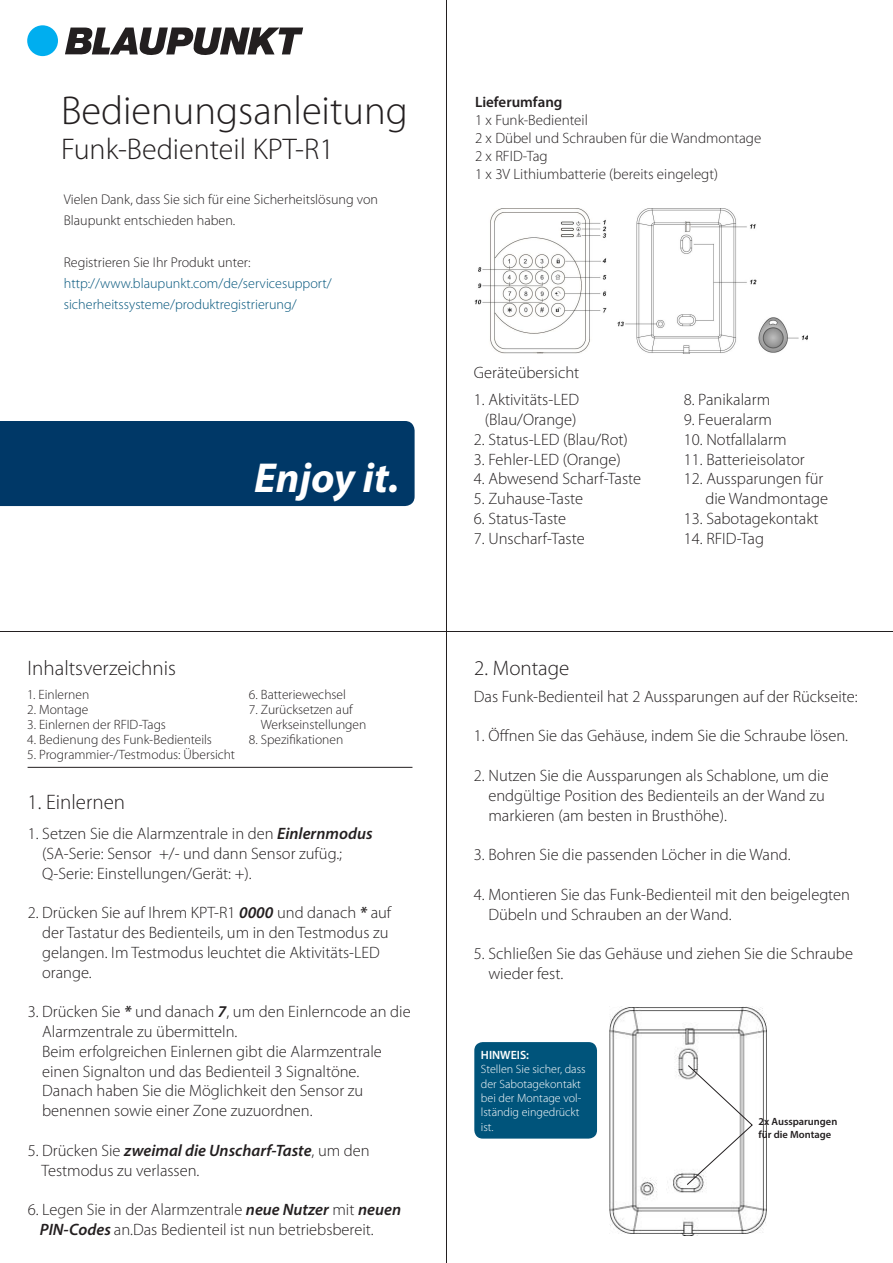
<style>
.page{position:relative;width:893px;height:1263px;background:#fff}
.page>*{position:absolute;margin:0;border:0;box-sizing:border-box;transform-origin:0 0}
.t1{font:italic 700 42px "Myriad Pro";color:#fff}
.t2{font:300 40.5px "Myriad Pro";color:#231f20}
.t3{font:300 30px "Myriad Pro";color:#231f20}
.t4{font:300 21px "Myriad Pro";color:#231f20}
.t5{font:300 16.5px/19.8px "Myriad Pro";color:#231f20}
.t6{font:italic 600 16.5px "Myriad Pro";color:#231f20}
.t7{font:300 15px "Myriad Pro";color:#231f20}
.t8{font:600 15px "Myriad Pro";color:#231f20}
.t9{font:300 14.1px/21px "Myriad Pro";color:#231f20}
.t10{font:300 14.1px/21px "Myriad Pro";color:#00547b}
.t11{font:300 13.5px "Myriad Pro";color:#231f20}
.t12{font:300 12px/14.4px "Myriad Pro";color:#fff}
.t13{font:600 12px "Myriad Pro";color:#fff}
.t14{font:600 10.5px "Myriad Pro";color:#231f20}
.s1{font-weight:600;font-style:italic}
.s2{font-weight:300;font-style:normal}
</style>
<div class="page">
<hr style="left:446px;top:0;width:1px;height:1263px;background:#231f20">
<hr style="left:0;top:631px;width:893px;height:1px;background:#231f20">
<div style="left:0;top:421px;width:415px;height:85px;background:#003867"></div>
<hr style="left:28px;top:767px;width:384px;height:1px;background:#231f20">
<div style="left:27px;top:25px;width:31px;height:31px;background:#00aeef;border-radius:50%"></div>
<svg style="left:65px;top:27px;width:238px;height:28px"></svg>
<img style="left:475px;top:209px;width:333px;height:145px">
<img style="left:610px;top:1007px;width:157px;height:229px">
<svg style="left:686px;top:1064px;width:67px;height:122px"></svg>
<div style="left:474px;top:1042px;width:123px;height:96px;background:#00547b;border-radius:9px"></div>
<p class="t2" style="left:61px;top:88px;width:348px">Bedienungsanleitung</p>
<p class="t3" style="left:61px;top:132px;width:274px">Funk-Bedienteil KPT-R1</p>
<p class="t9" style="left:64px;top:189px;width:316px">Vielen Dank, dass Sie sich für eine Sicherheitslösung von<br>Blaupunkt entschieden haben.</p>
<p class="t9" style="left:64px;top:252px;width:188px">Registrieren Sie Ihr Produkt unter:</p>
<p class="t10" style="left:64px;top:273px;width:269px">http://www.blaupunkt.com/de/servicesupport/ sicherheitssysteme/produktregistrierung/</p>
<p class="t1" style="left:254px;top:451px;width:146px">Enjoy it.</p>
<p class="t4" style="left:28px;top:657px;width:150px">Inhaltsverzeichnis</p>
<p class="t11" style="left:27px;top:687px;width:64px">1. Einlernen</p>
<p class="t11" style="left:27px;top:702px;width:63px">2. Montage</p>
<p class="t11" style="left:27px;top:717px;width:140px">3. Einlernen der RFID-Tags</p>
<p class="t11" style="left:27px;top:732px;width:186px">4. Bedienung des Funk-Bedienteils</p>
<p class="t11" style="left:27px;top:747px;width:209px">5. Programmier-/Testmodus: Übersicht</p>
<p class="t4" style="left:28px;top:791px;width:99px">1. Einlernen</p>
<p class="t5" style="left:28px;top:824px;width:346px">1. Setzen Sie die Alarmzentrale in den <span class="s1">Einlernmodus</span></p>
<p class="t5" style="left:42px;top:844px;width:301px">(SA-Serie: Sensor +/- und dann Sensor zufüg.;</p>
<p class="t5" style="left:42px;top:863px;width:211px">Q-Serie: Einstellungen/Gerät: +).</p>
<p class="t5" style="left:42px;top:903px;width:351px;text-indent:-14px">2. Drücken Sie auf Ihrem KPT-R1 <span class="s1">0000</span> und danach <span class="s1">*</span> auf der Tastatur des Bedienteils, um in den Testmodus zu gelangen. Im Testmodus leuchtet die Aktivitäts-LED orange.</p>
<p class="t5" style="left:42px;top:1002px;width:370px;text-indent:-14px">3. Drücken Sie <span class="s1">*</span> und danach <span class="s1">7</span>, um den Einlerncode an die<br>Alarmzentrale zu übermitteln.</p>
<p class="t5" style="left:42px;top:1042px;width:341px">Beim erfolgreichen Einlernen gibt die Alarmzentrale einen Signalton und das Bedienteil 3 Signaltöne.<br>Danach haben Sie die Möglichkeit den Sensor zu benennen sowie einer Zone zuzuordnen.</p>
<p class="t6" style="left:28px;top:1140px;width:344px"><span class="s2">5. Drücken Sie</span> zweimal die Unscharf-Taste<span class="s2">, um den</span></p>
<p class="t5" style="left:41px;top:1160px;width:160px">Testmodus zu verlassen.</p>
<p class="t5" style="left:40px;top:1200px;width:363px;text-indent:-12px">6. Legen Sie in der Alarmzentrale <span class="s1">neue Nutzer</span> mit <span class="s1">neuen<br>PIN-Codes</span> an.Das Bedienteil ist nun betriebsbereit.</p>
<p class="t11" style="left:249px;top:687px;width:99px">6. Batteriewechsel</p>
<p class="t11" style="left:249px;top:702px;width:105px">7. Zurücksetzen auf</p>
<p class="t11" style="left:261px;top:717px;width:107px">Werkseinstellungen</p>
<p class="t11" style="left:249px;top:732px;width:96px">8. Spezifikationen</p>
<p class="t8" style="left:475px;top:93px;width:89px">Lieferumfang</p>
<p class="t7" style="left:475px;top:112px;width:114px">1 x Funk-Bedienteil</p>
<p class="t7" style="left:475px;top:130px;width:288px">2 x Dübel und Schrauben für die Wandmontage</p>
<p class="t7" style="left:475px;top:148px;width:74px">2 x RFID-Tag</p>
<p class="t7" style="left:475px;top:166px;width:245px">1 x 3V Lithiumbatterie (bereits eingelegt)</p>
<p class="t5" style="left:474px;top:363px;width:107px">Geräteübersicht</p>
<p class="t5" style="left:474px;top:390px;width:107px">1. Aktivitäts-LED</p>
<p class="t5" style="left:485px;top:410px;width:93px">(Blau/Orange)</p>
<p class="t5" style="left:474px;top:430px;width:155px">2. Status-LED (Blau/Rot)</p>
<p class="t5" style="left:474px;top:449px;width:148px">3. Fehler-LED (Orange)</p>
<p class="t5" style="left:474px;top:469px;width:169px">4. Abwesend Scharf-Taste</p>
<p class="t5" style="left:474px;top:489px;width:111px">5. Zuhause-Taste</p>
<p class="t5" style="left:474px;top:509px;width:94px">6. Status-Taste</p>
<p class="t5" style="left:474px;top:529px;width:112px">7. Unscharf-Taste</p>
<p class="t5" style="left:684px;top:390px;width:88px">8. Panikalarm</p>
<p class="t5" style="left:684px;top:410px;width:90px">9. Feueralarm</p>
<p class="t5" style="left:684px;top:430px;width:104px">10. Notfallalarm</p>
<p class="t5" style="left:684px;top:449px;width:122px">11. Batterieisolator</p>
<p class="t5" style="left:684px;top:469px;width:141px">12. Aussparungen für</p>
<p class="t5" style="left:705px;top:489px;width:124px">die Wandmontage</p>
<p class="t5" style="left:684px;top:509px;width:136px">13. Sabotagekontakt</p>
<p class="t5" style="left:684px;top:529px;width:82px">14. RFID-Tag</p>
<p class="t4" style="left:474px;top:657px;width:97px">2. Montage</p>
<p class="t5" style="left:474px;top:686px;width:385px">Das Funk-Bedienteil hat 2 Aussparungen auf der Rückseite:</p>
<p class="t5" style="left:474px;top:726px;width:376px">1. Öffnen Sie das Gehäuse, indem Sie die Schraube lösen.</p>
<p class="t5" style="left:474px;top:766px;width:356px;text-align:right">2. Nutzen Sie die Aussparungen als Schablone, um die endgültige Position des Bedienteils an der Wand zu</p>
<p class="t5" style="left:488px;top:805px;width:240px">markieren (am besten in Brusthöhe).</p>
<p class="t5" style="left:474px;top:845px;width:318px">3. Bohren Sie die passenden Löcher in die Wand.</p>
<p class="t5" style="left:488px;top:884px;width:363px;text-indent:-14px">4. Montieren Sie das Funk-Bedienteil mit den beigelegten<br>Dübeln und Schrauben an der Wand.</p>
<p class="t5" style="left:488px;top:944px;width:366px;text-indent:-14px">5. Schließen Sie das Gehäuse und ziehen Sie die Schraube wieder fest.</p>
<p class="t13" style="left:481px;top:1047px;width:50px">HINWEIS:</p>
<p class="t12" style="left:481px;top:1062px;width:106px">Stellen Sie sicher, dass der Sabotagekontakt bei der Montage vol&shy;lständig eingedrückt ist.</p>
<p class="t14" style="left:758px;top:1115px;width:80px">2x Aussparungen</p>
<p class="t14" style="left:758px;top:1127px;width:74px">für die Montage</p>
</div>
